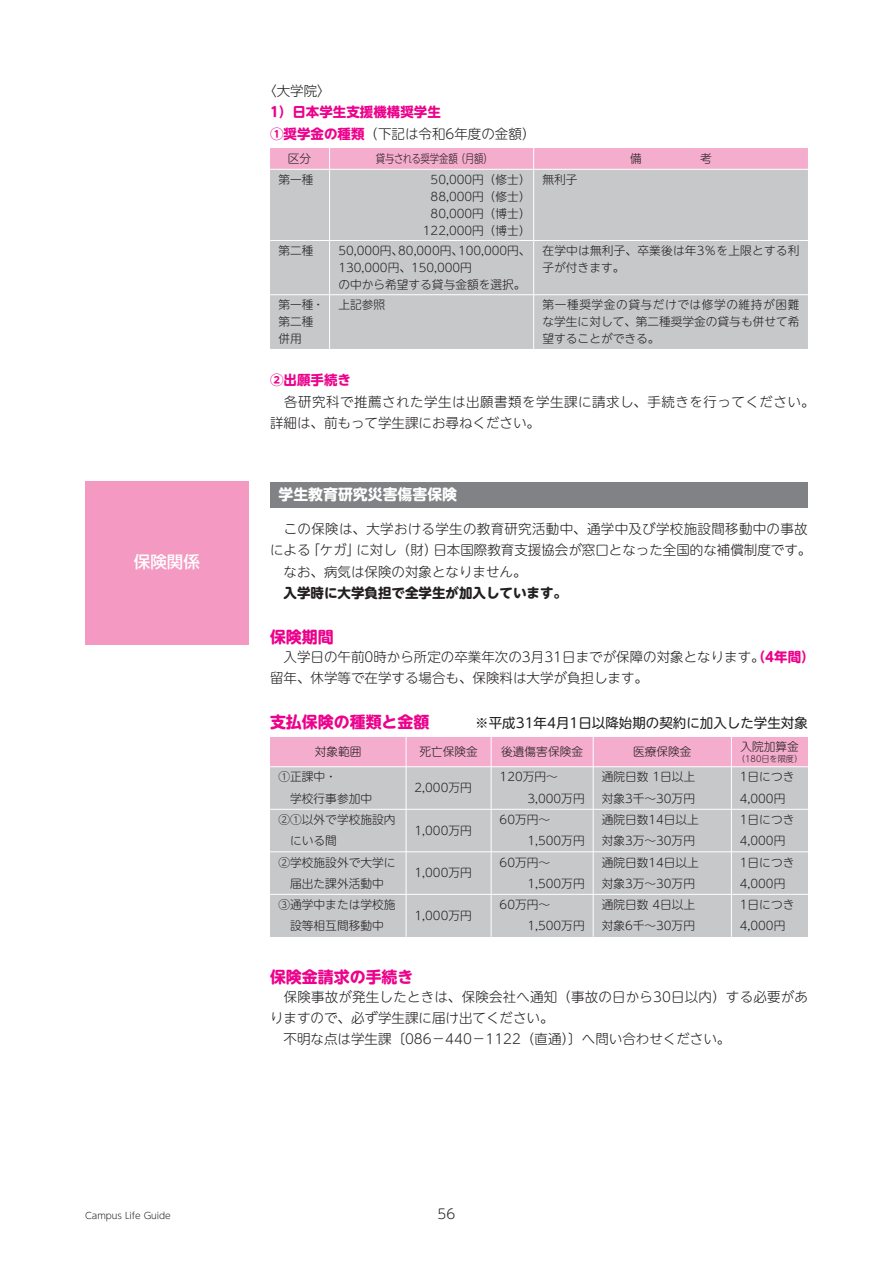
<style>
.page{position:relative;width:893px;height:1263px;background:#fff}
.page>*{position:absolute;margin:0;border:0;box-sizing:border-box;transform-origin:0 0}
.t1{font:500 16.5px "Shin Go Pro";color:#fff}
.t2{font:700 15.9px "UD Shin M Go Pr 6";color:#ed028c}
.t3{font:700 14.85px "UD Shin M Go Pro";color:#fff}
.t4{font:300 13.5px/21.3px "UD Shin M Go Pro";color:#231f20}
.t5{font:300 13.5px/21.3px "UD Shin M Go Pro";letter-spacing:.035em;color:#231f20}
.t6{font:700 13.5px/21.3px "UD Shin M Go Pro";color:#ed028c}
.t7{font:13.5px "UD Shin M Go Pr 6";color:#231f20}
.t8{font:700 13.5px "UD Shin M Go Pr 6";color:#231f20}
.t9{font:300 11.7px/21.3px "UD Shin M Go Pr 6";color:#231f20}
.t10{font:300 11.7px "UD Shin M Go Pr 6";letter-spacing:-.045em;color:#231f20;scale:.8 1}
.t11{font:300 9px "UD Shin M Go Pro";color:#231f20}
.t12{font:300 8.55px "UD Shin M Go Pr 6";color:#231f20;scale:.96 1}
.s1{font-weight:300;color:#231f20}
.s2{font-weight:700;color:#ed028c}
</style>
<div class="page">
<div style="left:270px;top:482px;width:538px;height:25px;background:#808285"></div>
<div style="left:270px;top:767px;width:136px;height:170px;background:#c7c8ca"></div>
<div style="left:406px;top:767px;width:85px;height:170px;background:#c7c8ca"></div>
<div style="left:491px;top:767px;width:102px;height:170px;background:#c7c8ca"></div>
<div style="left:593px;top:767px;width:138px;height:170px;background:#c7c8ca"></div>
<div style="left:731px;top:767px;width:77px;height:170px;background:#c7c8ca"></div>
<div style="left:270px;top:737px;width:136px;height:30px;background:#f5adce"></div>
<div style="left:406px;top:737px;width:85px;height:30px;background:#f5adce"></div>
<div style="left:491px;top:737px;width:102px;height:30px;background:#f5adce"></div>
<div style="left:593px;top:737px;width:138px;height:30px;background:#f5adce"></div>
<div style="left:731px;top:737px;width:77px;height:30px;background:#f5adce"></div>
<hr style="left:270px;top:766px;width:538px;height:1px;background:#fff">
<hr style="left:270px;top:809px;width:538px;height:1px;background:#fff">
<hr style="left:270px;top:851px;width:538px;height:1px;background:#fff">
<hr style="left:270px;top:894px;width:538px;height:1px;background:#fff">
<hr style="left:406px;top:737px;width:1px;height:200px;background:#fff">
<hr style="left:491px;top:737px;width:1px;height:200px;background:#fff">
<hr style="left:593px;top:737px;width:1px;height:200px;background:#fff">
<hr style="left:731px;top:737px;width:1px;height:200px;background:#fff">
<div style="left:270px;top:170px;width:538px;height:179px;background:#c7c8ca"></div>
<div style="left:270px;top:148px;width:538px;height:21px;background:#f5adce"></div>
<hr style="left:329px;top:170px;width:1px;height:70px;background:#fff">
<hr style="left:533px;top:170px;width:1px;height:70px;background:#fff">
<hr style="left:270px;top:240px;width:60px;height:1px;background:#fff">
<hr style="left:330px;top:240px;width:204px;height:1px;background:#fff">
<hr style="left:329px;top:241px;width:1px;height:53px;background:#fff">
<hr style="left:534px;top:240px;width:274px;height:1px;background:#fff">
<hr style="left:533px;top:241px;width:1px;height:53px;background:#fff">
<hr style="left:270px;top:294px;width:60px;height:1px;background:#fff">
<hr style="left:330px;top:294px;width:204px;height:1px;background:#fff">
<hr style="left:329px;top:295px;width:1px;height:54px;background:#fff">
<hr style="left:534px;top:294px;width:274px;height:1px;background:#fff">
<hr style="left:533px;top:295px;width:1px;height:54px;background:#fff">
<div style="left:85px;top:481px;width:164px;height:164px;background:#f499c2"></div>
<p class="t4" style="left:263px;top:80px;width:69px">〈大学院〉</p>
<p class="t6" style="left:270px;top:101px;width:267px">1）日本学生支援機構奨学生<br>①奨学金の種類<span class="s1">（下記は令和6年度の金額）</span></p>
<p class="t9" style="left:288px;top:147px;width:25px">区分</p>
<p class="t10" style="left:376px;top:149px;width:147px">貸与される奨学金額（月額）</p>
<p class="t9" style="left:279px;top:168px;width:37px">第一種</p>
<p class="t9" style="left:423px;top:170px;width:109px;line-height:17px;text-align:right">50,000円（修士）<br>88,000円（修士）<br>80,000円（博士）<br>122,000円（博士）</p>
<p class="t9" style="left:542px;top:168px;width:37px">無利子</p>
<p class="t9" style="left:279px;top:239px;width:37px">第二種</p>
<p class="t9" style="left:338px;top:241px;width:194px;line-height:17px">50,000円、80,000円、100,000円、<br>130,000円、150,000円<br>の中から希望する貸与金額を選択。</p>
<p class="t9" style="left:543px;top:242px;width:258px;line-height:17px">在学中は無利子、卒業後は年3％を上限とする利子が付きます。</p>
<p class="t9" style="left:279px;top:296px;width:47px;line-height:17px">第一種・第二種併用</p>
<p class="t9" style="left:338px;top:294px;width:48px">上記参照</p>
<p class="t9" style="left:543px;top:296px;width:258px;line-height:17px;text-align:justify">第一種奨学金の貸与だけでは修学の維持が困難な学生に対して、第二種奨学金の貸与も併せて希望することができる。</p>
<h1 class="t1" style="left:134px;top:548px;width:67px">保険関係</h1>
<p class="t6" style="left:270px;top:369px;width:82px">②出願手続き</p>
<p class="t5" style="left:270px;top:390px;width:546px">　各研究科で推薦された学生は出願書類を学生課に請求し、手続きを行ってください。詳細は、前もって学生課にお尋ねください。</p>
<p class="t3" style="left:279px;top:482px;width:180px">学生教育研究災害傷害保険</p>
<p class="t4" style="left:270px;top:518px;width:543px">　この保険は、大学おける学生の教育研究活動中、通学中及び学校施設間移動中の事故による「ケガ」に対し（財）日本国際教育支援協会が窓口となった全国的な補償制度です。　なお、病気は保険の対象となりません。</p>
<p class="t8" style="left:270px;top:581px;width:298px">　入学時に大学負担で全学生が加入しています。</p>
<h2 class="t2" style="left:270px;top:623px;width:65px">保険期間</h2>
<p class="t4" style="left:270px;top:645px;width:546px">　入学日の午前0時から所定の卒業年次の3月31日までが保障の対象となります。<span class="s2">（4年間）</span>留年、休学等で在学する場合も、保険料は大学が負担します。</p>
<h2 class="t2" style="left:270px;top:708px;width:161px">支払保険の種類と金額</h2>
<p class="t7" style="left:475px;top:711px;width:334px">※平成31年4月1日以降始期の契約に加入した学生対象</p>
<p class="t9" style="left:315px;top:740px;width:48px">対象範囲</p>
<p class="t9" style="left:419px;top:740px;width:60px">死亡保険金</p>
<p class="t9" style="left:501px;top:740px;width:83px">後遺傷害保険金</p>
<p class="t9" style="left:633px;top:740px;width:60px">医療保険金</p>
<p class="t9" style="left:740px;top:735px;width:60px">入院加算金</p>
<p class="t12" style="left:737px;top:751px;width:69px">（180日を限度）</p>
<p class="t9" style="left:279px;top:766px;width:60px">①正課中・</p>
<p class="t9" style="left:279px;top:787px;width:95px">　学校行事参加中</p>
<p class="t9" style="left:279px;top:808px;width:118px">②①以外で学校施設内</p>
<p class="t9" style="left:290px;top:829px;width:48px">にいる間</p>
<p class="t9" style="left:279px;top:851px;width:118px">②学校施設外で大学に</p>
<p class="t9" style="left:290px;top:872px;width:95px">届出た課外活動中</p>
<p class="t9" style="left:279px;top:893px;width:118px">③通学中または学校施</p>
<p class="t9" style="left:290px;top:914px;width:95px">設等相互間移動中</p>
<p class="t9" style="left:415px;top:776px;width:59px">2,000万円</p>
<p class="t9" style="left:415px;top:819px;width:59px">1,000万円</p>
<p class="t9" style="left:415px;top:861px;width:59px">1,000万円</p>
<p class="t9" style="left:415px;top:904px;width:59px">1,000万円</p>
<p class="t9" style="left:500px;top:766px;width:60px">120万円〜</p>
<p class="t9" style="left:527px;top:787px;width:59px">3,000万円</p>
<p class="t9" style="left:500px;top:808px;width:52px">60万円〜</p>
<p class="t9" style="left:527px;top:829px;width:59px">1,500万円</p>
<p class="t9" style="left:500px;top:851px;width:52px">60万円〜</p>
<p class="t9" style="left:527px;top:872px;width:59px">1,500万円</p>
<p class="t9" style="left:500px;top:893px;width:52px">60万円〜</p>
<p class="t9" style="left:527px;top:914px;width:59px">1,500万円</p>
<p class="t9" style="left:602px;top:766px;width:99px">通院日数 1日以上対象3千〜30万円通院日数14日以上対象3万〜30万円通院日数14日以上対象3万〜30万円通院日数 4日以上対象6千〜30万円</p>
<p class="t9" style="left:740px;top:766px;width:56px">1日につき<br>4,000円<br>1日につき<br>4,000円<br>1日につき<br>4,000円<br>1日につき<br>4,000円</p>
<h2 class="t2" style="left:270px;top:963px;width:145px">保険金請求の手続き</h2>
<p class="t4" style="left:270px;top:985px;width:539px">　保険事故が発生したときは、保険会社へ通知（事故の日から30日以内）する必要がありますので、必ず学生課に届け出てください。<br>　不明な点は学生課〔086−440−1122（直通）〕へ問い合わせください。</p>
<p class="t11" style="left:85px;top:1209px;width:87px">Campus Life Guide</p>
<p class="t4" style="left:438px;top:1202px;width:19px">56</p>
</div>
